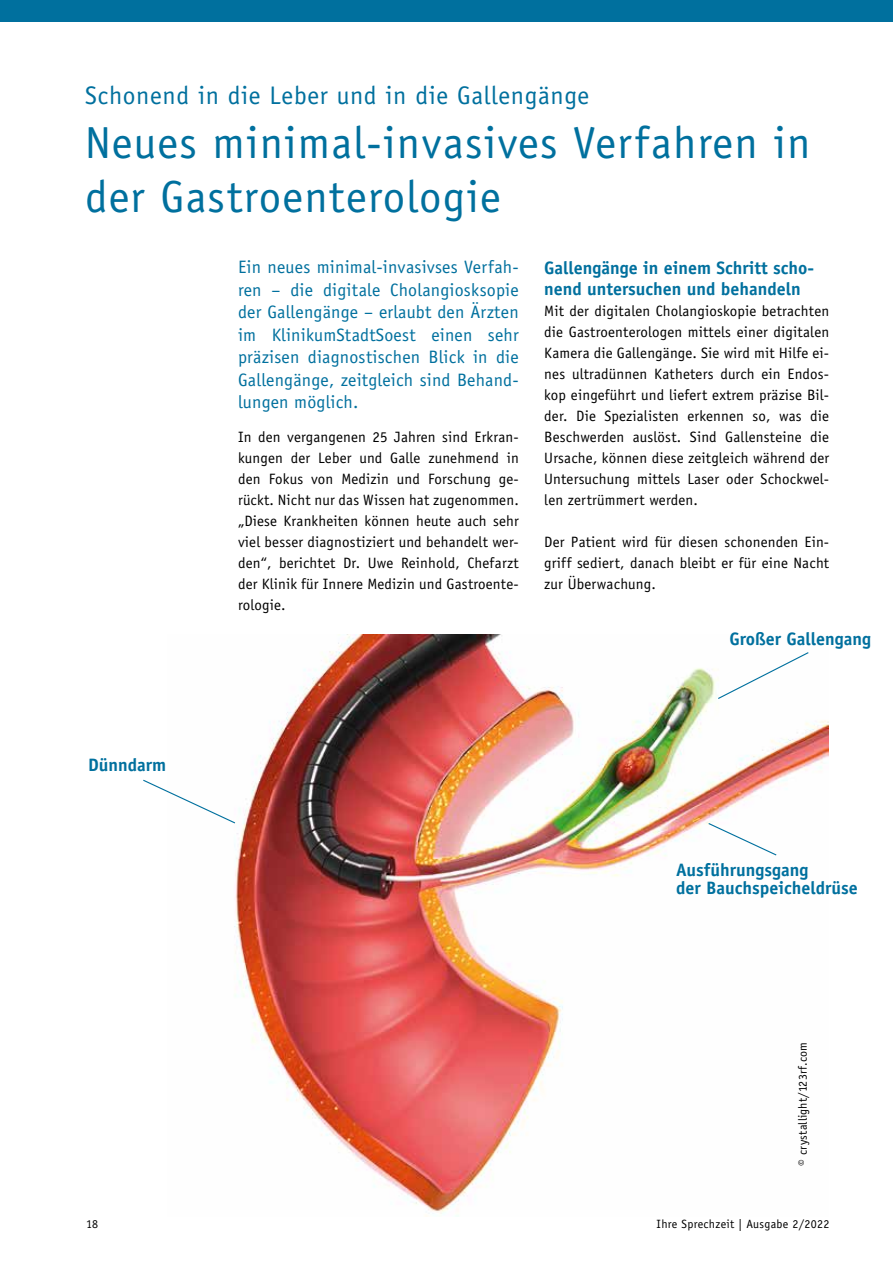
<style>
.page{position:relative;width:893px;height:1263px;background:#fff}
.page>*{position:absolute;margin:0;border:0;box-sizing:border-box;transform-origin:0 0}
.t1{font:45px/54px "Officina Sans";letter-spacing:.025em;color:#00709e}
.t2{font:25.5px "Officina Sans";letter-spacing:.025em;color:#00709e}
.t3{font:18px/22.5px "Officina Sans";letter-spacing:.01em;color:#00709e;text-align:justify}
.t4{font:700 18px/21px "Officina Sans";color:#00709e}
.t5{font:15px/21px "Officina Sans";letter-spacing:.01em;color:#000;text-align:justify}
.t6{font:12px "Officina Sans";letter-spacing:.025em;color:#000}
</style>
<div class="page">
<div style="left:0;top:0;width:893px;height:21px;background:#00709e"></div>
<img style="left:234px;top:635px;width:595px;height:581px">
<svg style="left:143px;top:779px;width:93px;height:45px"></svg>
<svg style="left:717px;top:651px;width:93px;height:49px"></svg>
<svg style="left:707px;top:822px;width:71px;height:34px"></svg>
<h2 class="t2" style="left:85px;top:81px;width:506px">Schonend in die Leber und in die Gallengänge</h2>
<h1 class="t1" style="left:85px;top:116px;width:727px">Neues minimal-invasives Verfahren in der Gastroenterologie</h1>
<p class="t3" style="left:238px;top:256px;width:282px">Ein neues minimal-invasivses Verfah&shy;ren – die digitale Cholangiosksopie der Gallengänge – erlaubt den Ärzten im KlinikumStadtSoest einen sehr präzisen diagnostischen Blick in die Gallengänge, zeitgleich sind Behand&shy;lungen möglich.</p>
<p class="t5" style="left:238px;top:426px;width:282px">In den vergangenen 25 Jahren sind Erkran&shy;kungen der Leber und Galle zunehmend in den Fokus von Medizin und Forschung ge&shy;rückt. Nicht nur das Wissen hat zugenommen. „Diese Krankheiten können heute auch sehr viel besser diagnostiziert und behandelt wer&shy;den“, berichtet Dr. Uwe Reinhold, Chefarzt der Klinik für Innere Medizin und Gastroente&shy;rologie.</p>
<p class="t4" style="left:544px;top:257px;width:271px">Gallengänge in einem Schritt scho&shy;nend untersuchen und behandeln</p>
<p class="t5" style="left:544px;top:300px;width:286px">Mit der digitalen Cholangioskopie betrachten die Gastroenterologen mittels einer digitalen Kamera die Gallengänge. Sie wird mit Hilfe ei&shy;nes ultradünnen Katheters durch ein Endos&shy;kop eingeführt und liefert extrem präzise Bil&shy;der. Die Spezialisten erkennen so, was die Beschwerden auslöst. Sind Gallensteine die Ursache, können diese zeitgleich während der Untersuchung mittels Laser oder Schockwel&shy;len zertrümmert werden.</p>
<p class="t5" style="left:544px;top:531px;width:286px">Der Patient wird für diesen schonenden Ein&shy;griff sediert, danach bleibt er für eine Nacht zur Überwachung.</p>
<p class="t4" style="left:88px;top:754px;width:80px">Dünndarm</p>
<p class="t4" style="left:729px;top:628px;width:143px">Großer Gallengang</p>
<p class="t4" style="left:676px;top:861px;width:183px;line-height:18px">Ausführungsgang<br>der Bauchspeicheldrüse</p>
<p class="t6" style="left:796px;top:1165px;width:125px;rotate:-90deg">© crystallight/123rf.com</p>
<p class="t6" style="left:86px;top:1217px;width:14px">18</p>
<p class="t6" style="left:657px;top:1217px;width:174px">Ihre Sprechzeit | Ausgabe 2/2022</p>
</div>
